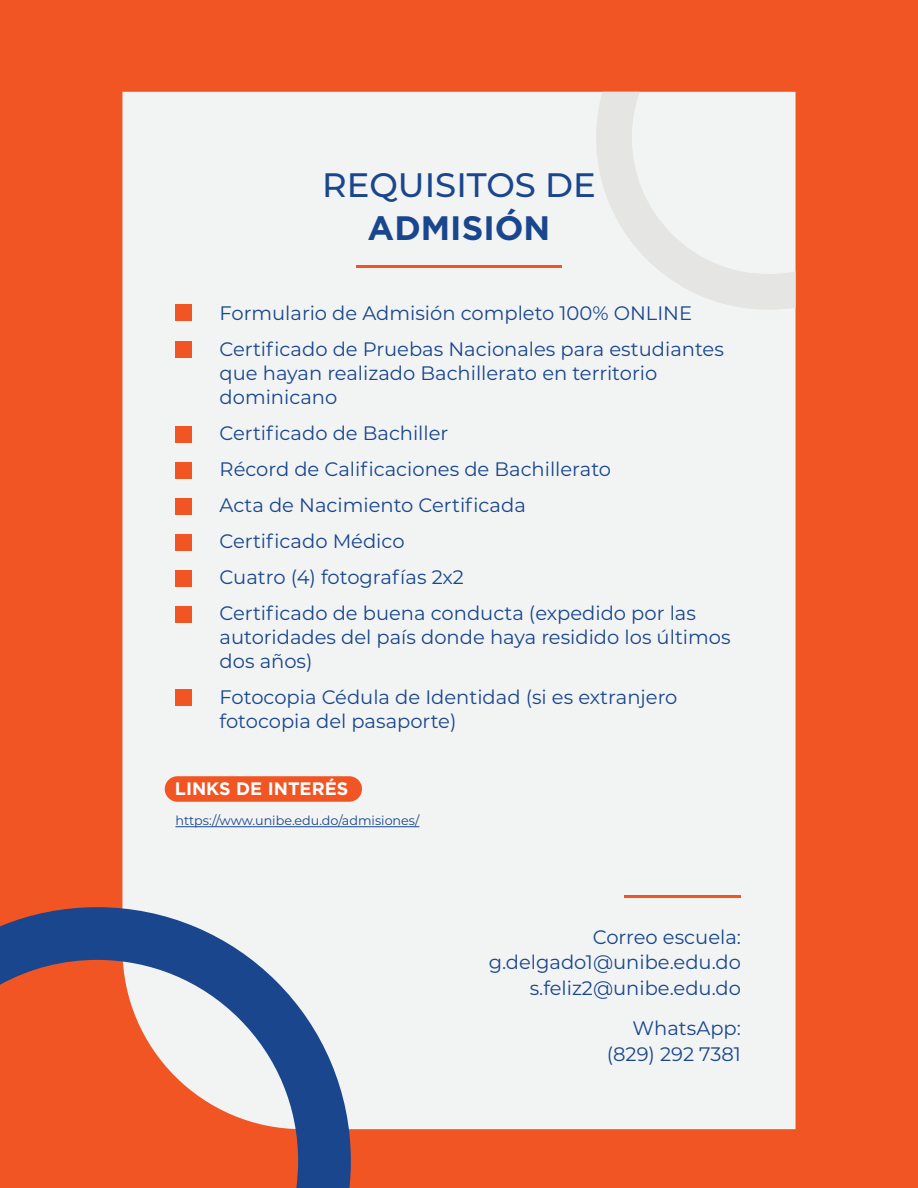
<style>
.page{position:relative;width:918px;height:1188px;background:#f05523}
.page>*{position:absolute;margin:0;border:0;box-sizing:border-box;transform-origin:0 0}
.t1{font:500 33.9px "Montserrat";color:#19468d}
.t2{font:700 33.9px "Gotham";color:#19468d}
.t3{font:19.5px/36px "Montserrat";color:#19468d}
.t4{font:700 18px "Gotham";color:#fff}
.t5{font:12.75px "Montserrat";color:#19468d}
</style>
<div class="page">
<div style="left:122px;top:92px;width:674px;height:1037px;background:#f2f3f3"></div>
<hr style="left:356px;top:265px;width:206px;height:3px;background:#f05523">
<hr style="left:624px;top:895px;width:117px;height:3px;background:#f05523">
<svg style="left:596px;top:92px;width:200px;height:218px;background:#eeefef"></svg>
<svg style="left:0;top:907px;width:351px;height:281px"></svg>
<div style="left:175px;top:304px;width:16px;height:17px;background:#f05523"></div>
<div style="left:175px;top:342px;width:16px;height:16px;background:#f05523"></div>
<div style="left:175px;top:462px;width:16px;height:16px;background:#f05523"></div>
<div style="left:175px;top:426px;width:16px;height:16px;background:#f05523"></div>
<div style="left:175px;top:534px;width:16px;height:16px;background:#f05523"></div>
<div style="left:175px;top:499px;width:16px;height:16px;background:#f05523"></div>
<div style="left:175px;top:606px;width:16px;height:16px;background:#f05523"></div>
<div style="left:175px;top:571px;width:16px;height:16px;background:#f05523"></div>
<div style="left:175px;top:689px;width:16px;height:16px;background:#f05523"></div>
<hr style="left:175px;top:826px;width:244px;height:1px;background:#19468d">
<div style="left:165px;top:776px;width:197px;height:26px;background:#f05523;border-radius:13px"></div>
<h1 class="t1" style="left:322px;top:162px;width:275px">REQUISITOS DE</h1>
<h1 class="t2" style="left:368px;top:208px;width:184px">ADMISIÓN</h1>
<p class="t3" style="left:220px;top:295px;width:506px">Formulario de Admisión completo 100% ONLINE<br>Certificado de Pruebas Nacionales para estudiantes</p>
<p class="t3" style="left:220px;top:361px;width:439px;line-height:24px">que hayan realizado Bachillerato en territorio dominicano</p>
<p class="t3" style="left:220px;top:415px;width:478px">Certificado de Bachiller<br>Récord de Calificaciones de Bachillerato<br>Acta de Nacimiento Certificada<br>Certificado Médico<br>Cuatro (4) fotografías 2x2<br>Certificado de buena conducta (expedido por las</p>
<p class="t3" style="left:220px;top:625px;width:513px;line-height:24px">autoridades del país donde haya residido los últimos dos años)</p>
<p class="t3" style="left:220px;top:685px;width:459px;line-height:24px">Fotocopia Cédula de Identidad (si es extranjero fotocopia del pasaporte)</p>
<p class="t4" style="left:175px;top:779px;width:175px">LINKS DE INTERÉS</p>
<p class="t5" style="left:175px;top:812px;width:246px">https://www.unibe.edu.do/admisiones/</p>
<p class="t3" style="left:489px;top:923px;width:254px;line-height:25.5px;text-align:right">Correo escuela: g.delgado1@unibe.edu.do s.feliz2@unibe.edu.do</p>
<p class="t3" style="left:607px;top:1015px;width:136px;line-height:25.5px;text-align:right">WhatsApp: (829) 292 7381</p>
</div>
